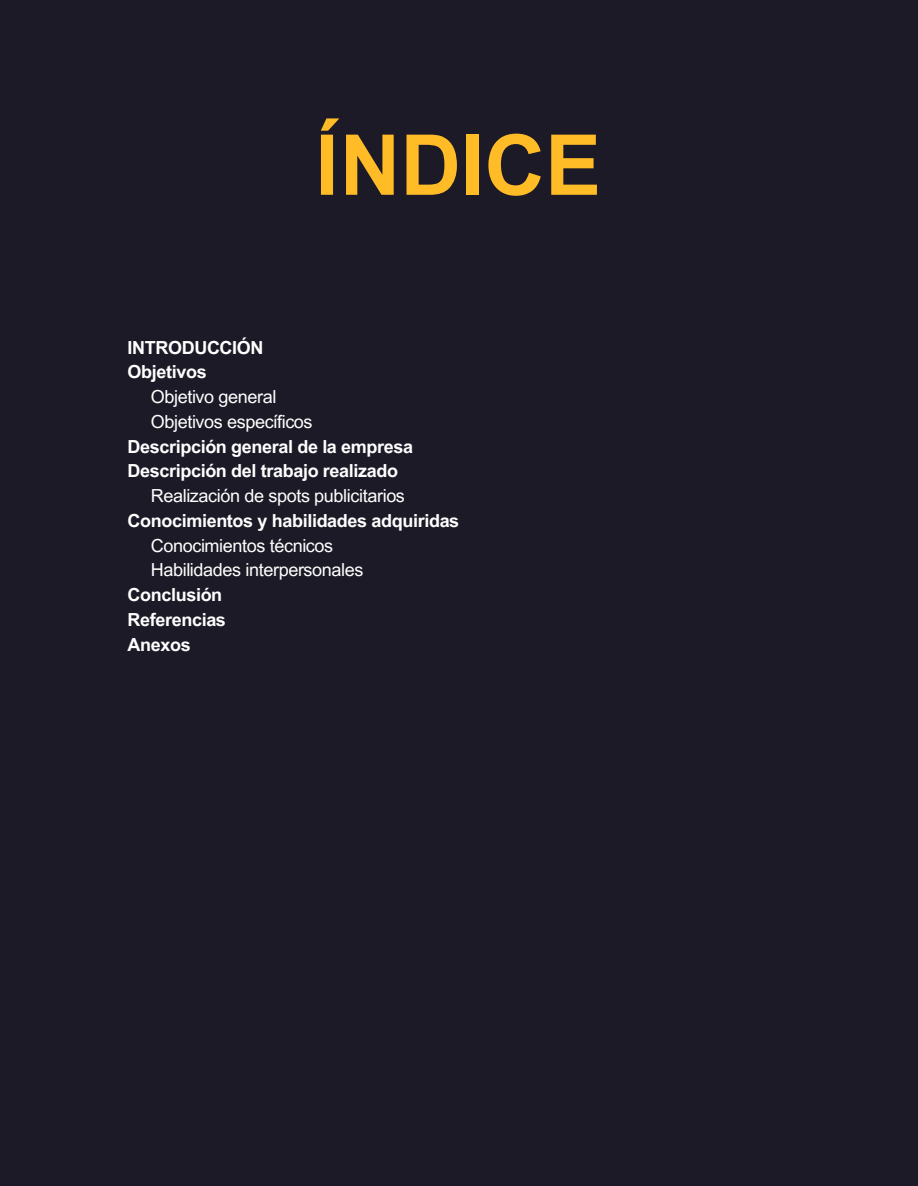
<style>
.page{position:relative;width:918px;height:1186px;background:#1d1a27}
.page>*{position:absolute;margin:0;border:0;box-sizing:border-box;transform-origin:0 0}
.t1{font:700 84px "Arial MT Pro";color:#ffbc26}
.t2{font:700 18px "Arial MT Pro";letter-spacing:-.02em;color:#fff}
.t3{font:18px "Arial MT Pro";letter-spacing:-.02em;color:#fff}
</style>
<div class="page">
<h1 class="t1" style="left:316px;top:134px;width:286px">ÍNDICE</h1>
<p class="t2" style="left:128px;top:340px;width:138px">INTRODUCCIÓN</p>
<p class="t2" style="left:128px;top:365px;width:81px">Objetivos</p>
<p class="t3" style="left:151px;top:390px;width:127px">Objetivo general</p>
<p class="t3" style="left:151px;top:415px;width:163px">Objetivos específicos</p>
<p class="t2" style="left:128px;top:439px;width:287px">Descripción general de la empresa</p>
<p class="t2" style="left:128px;top:464px;width:272px">Descripción del trabajo realizado</p>
<p class="t3" style="left:151px;top:489px;width:256px">Realización de spots publicitarios</p>
<p class="t2" style="left:128px;top:514px;width:333px">Conocimientos y habilidades adquiridas</p>
<p class="t3" style="left:151px;top:538px;width:184px">Conocimientos técnicos</p>
<p class="t3" style="left:151px;top:563px;width:214px">Habilidades interpersonales</p>
<p class="t2" style="left:128px;top:588px;width:96px">Conclusión</p>
<p class="t2" style="left:128px;top:613px;width:100px">Referencias</p>
<p class="t2" style="left:128px;top:637px;width:65px">Anexos</p>
</div>
